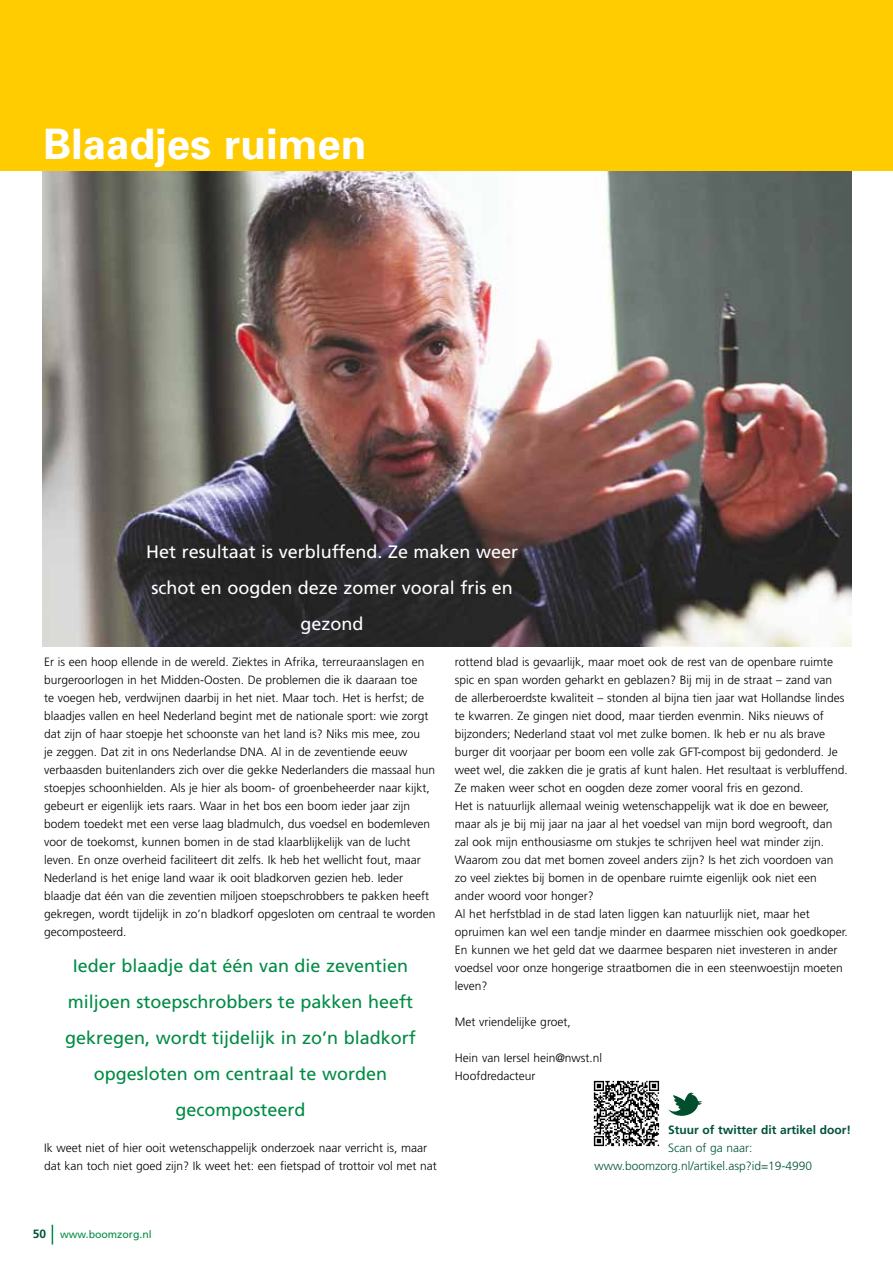
<style>
.page{position:relative;width:893px;height:1263px;background:#fff}
.page>*{position:absolute;margin:0;border:0;box-sizing:border-box;transform-origin:0 0}
.t1{font:700 42px "Univers";color:#fff}
.t2{font:18px/36px "Frutiger";color:#008b45;text-align:center}
.t3{font:18px/36px "Frutiger";color:#fff;text-align:center}
.t4{font:300 12px/18px "Frutiger";color:#000}
.t5{font:300 12px/18px "Frutiger";color:#00523c}
.t6{font:700 12px "Frutiger";color:#00523c}
.t7{font:10.5px "Frutiger";color:#008b45}
.s1{font-weight:700;font-size:12px;color:#00523c}
</style>
<div class="page">
<svg style="left:52px;top:1225px;width:1px;height:19px"></svg>
<img style="left:43px;top:170px;width:808px;height:476px">
<div style="left:0;top:0;width:893px;height:170px;background:#fecc00"></div>
<svg style="left:594px;top:1081px;width:65px;height:65px"></svg>
<svg style="left:668px;top:1092px;width:34px;height:24px"></svg>
<h1 class="t1" style="left:43px;top:118px;width:325px">Blaadjes ruimen</h1>
<h2 class="t3" style="left:146px;top:534px;width:373px">Het resultaat is verbluffend. Ze maken weer schot en oogden deze zomer vooral fris en gezond</h2>
<p class="t4" style="left:44px;top:653px;width:393px">Er is een hoop ellende in de wereld. Ziektes in Afrika, terreuraanslagen en burgeroorlogen in het Midden-Oosten. De problemen die ik daaraan toe<br>te voegen heb, verdwijnen daarbij in het niet. Maar toch. Het is herfst; de blaadjes vallen en heel Nederland begint met de nationale sport: wie zorgt dat zijn of haar stoepje het schoonste van het land is? Niks mis mee, zou<br>je zeggen. Dat zit in ons Nederlandse DNA. Al in de zeventiende eeuw verbaasden buitenlanders zich over die gekke Nederlanders die massaal hun stoepjes schoonhielden. Als je hier als boom- of groenbeheerder naar kijkt, gebeurt er eigenlijk iets raars. Waar in het bos een boom ieder jaar zijn bodem toedekt met een verse laag bladmulch, dus voedsel en bodemleven voor de toekomst, kunnen bomen in de stad klaarblijkelijk van de lucht leven. En onze overheid faciliteert dit zelfs. Ik heb het wellicht fout, maar Nederland is het enige land waar ik ooit bladkorven gezien heb. Ieder blaadje dat één van die zeventien miljoen stoepschrobbers te pakken heeft gekregen, wordt tijdelijk in zo’n bladkorf opgesloten om centraal te worden gecomposteerd.</p>
<h2 class="t2" style="left:65px;top:948px;width:352px">Ieder blaadje dat één van die zeventien miljoen stoepschrobbers te pakken heeft gekregen, wordt tijdelijk in zo’n bladkorf opgesloten om centraal te worden gecomposteerd</h2>
<p class="t4" style="left:44px;top:1139px;width:394px">Ik weet niet of hier ooit wetenschappelijk onderzoek naar verricht is, maar dat kan toch niet goed zijn? Ik weet het: een fietspad of trottoir vol met nat</p>
<p class="t4" style="left:455px;top:653px;width:394px">rottend blad is gevaarlijk, maar moet ook de rest van de openbare ruimte spic en span worden geharkt en geblazen? Bij mij in de straat – zand van de allerberoerdste kwaliteit – stonden al bijna tien jaar wat Hollandse lindes te kwarren. Ze gingen niet dood, maar tierden evenmin. Niks nieuws of bijzonders; Nederland staat vol met zulke bomen. Ik heb er nu als brave burger dit voorjaar per boom een volle zak GFT-compost bij gedonderd. Je weet wel, die zakken die je gratis af kunt halen. Het resultaat is verbluffend.<br>Ze maken weer schot en oogden deze zomer vooral fris en gezond.<br>Het is natuurlijk allemaal weinig wetenschappelijk wat ik doe en beweer, maar als je bij mij jaar na jaar al het voedsel van mijn bord wegrooft, dan zal ook mijn enthousiasme om stukjes te schrijven heel wat minder zijn.<br>Waarom zou dat met bomen zoveel anders zijn? Is het zich voordoen van zo veel ziektes bij bomen in de openbare ruimte eigenlijk ook niet een ander woord voor honger?<br>Al het herfstblad in de stad laten liggen kan natuurlijk niet, maar het opruimen kan wel een tandje minder en daarmee misschien ook goedkoper.<br>En kunnen we het geld dat we daarmee besparen niet investeren in ander voedsel voor onze hongerige straatbomen die in een steenwoestijn moeten leven?</p>
<p class="t4" style="left:455px;top:1013px;width:117px">Met vriendelijke groet,</p>
<p class="t4" style="left:455px;top:1049px;width:149px">Hein van Iersel hein@nwst.nl<br>Hoofdredacteur</p>
<p class="t6" style="left:668px;top:1123px;width:185px">Stuur of twitter dit artikel door!</p>
<p class="t5" style="left:594px;top:1139px;width:219px;text-indent:74px">Scan of ga naar: www.boomzorg.nl/artikel.asp?id=19-4990</p>
<p class="t7" style="left:33px;top:1228px;width:120px"><span class="s1">50</span> www.boomzorg.nl</p>
</div>
